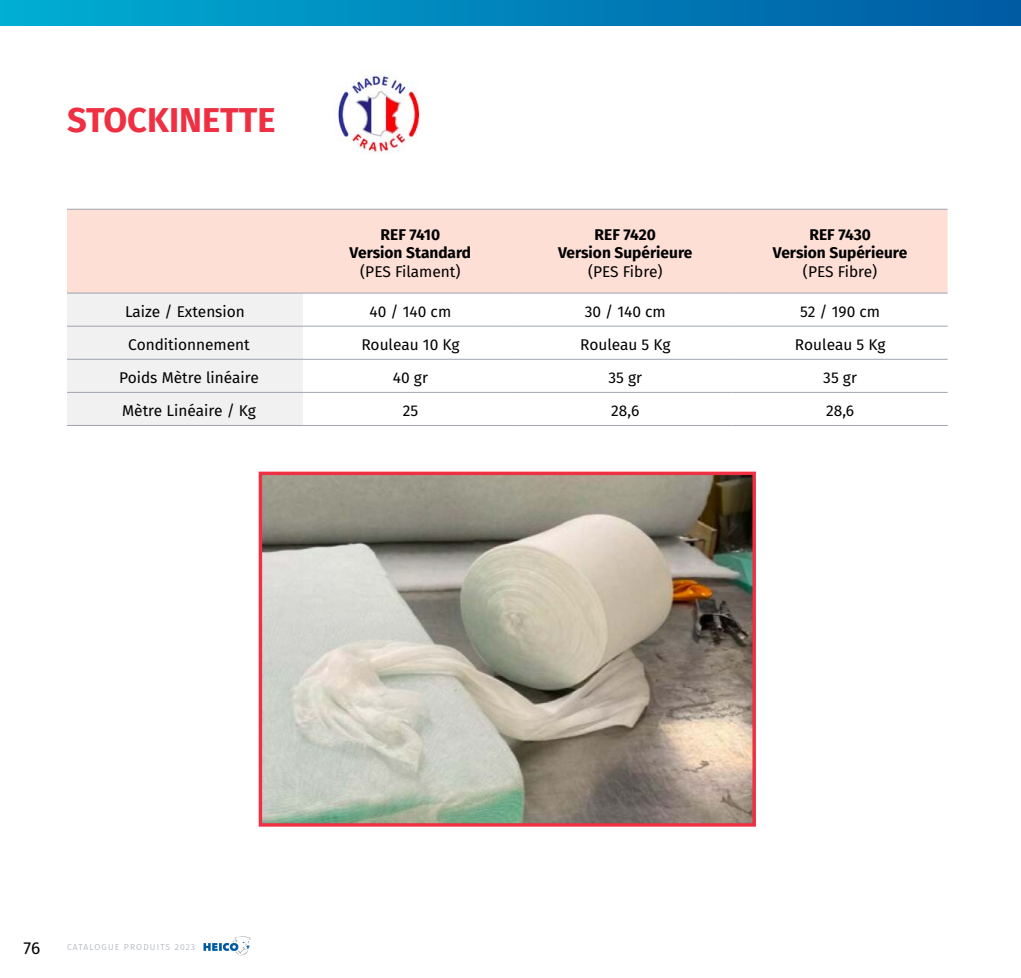
<style>
.page{position:relative;width:1021px;height:978px;background:#fff}
.page>*{position:absolute;margin:0;border:0;box-sizing:border-box;transform-origin:0 0}
.t1{font:700 34.5px "Fira Sans";color:#ee3042}
.t2{font:17.25px "Fira Sans";color:#000}
.t3{font:15.6px "Fira Sans";color:#000}
.t4{font:700 15.6px/18.6px "Fira Sans";color:#000;text-align:center}
.t5{font:300 8.7px "Fira Sans";letter-spacing:.135em;color:#9fa4ae}
</style>
<div class="page">
<div style="left:67px;top:210px;width:880px;height:83px;background:#fddfd5"></div>
<div style="left:67px;top:294px;width:236px;height:131px;background:#f1f1f2"></div>
<hr style="left:303px;top:209px;width:215px;height:1px;background:#9fa4ae">
<hr style="left:518px;top:209px;width:214px;height:1px;background:#9fa4ae">
<hr style="left:732px;top:209px;width:215px;height:1px;background:#9fa4ae">
<hr style="left:67px;top:209px;width:236px;height:1px;background:#9fa4ae">
<hr style="left:67px;top:293px;width:236px;height:1px;background:#9fa4ae">
<hr style="left:303px;top:293px;width:215px;height:1px;background:#9fa4ae">
<hr style="left:518px;top:293px;width:214px;height:1px;background:#9fa4ae">
<hr style="left:732px;top:293px;width:215px;height:1px;background:#9fa4ae">
<hr style="left:67px;top:326px;width:236px;height:1px;background:#9fa4ae">
<hr style="left:303px;top:326px;width:215px;height:1px;background:#9fa4ae">
<hr style="left:518px;top:326px;width:214px;height:1px;background:#9fa4ae">
<hr style="left:732px;top:326px;width:215px;height:1px;background:#9fa4ae">
<hr style="left:67px;top:359px;width:236px;height:1px;background:#9fa4ae">
<hr style="left:303px;top:359px;width:215px;height:1px;background:#9fa4ae">
<hr style="left:518px;top:359px;width:214px;height:1px;background:#9fa4ae">
<hr style="left:732px;top:359px;width:215px;height:1px;background:#9fa4ae">
<hr style="left:67px;top:392px;width:236px;height:1px;background:#9fa4ae">
<hr style="left:303px;top:392px;width:215px;height:1px;background:#9fa4ae">
<hr style="left:518px;top:392px;width:214px;height:1px;background:#9fa4ae">
<hr style="left:732px;top:392px;width:215px;height:1px;background:#9fa4ae">
<hr style="left:67px;top:425px;width:236px;height:1px;background:#9fa4ae">
<hr style="left:303px;top:425px;width:215px;height:1px;background:#9fa4ae">
<hr style="left:518px;top:425px;width:214px;height:1px;background:#9fa4ae">
<hr style="left:732px;top:425px;width:215px;height:1px;background:#9fa4ae">
<img style="left:338px;top:75px;width:82px;height:78px">
<img style="left:263px;top:476px;width:489px;height:347px">
<div style="left:259px;top:472px;width:497px;height:355px;border:3px solid #ee3042"></div>
<div style="left:0;top:0;width:1020px;height:26px;background:linear-gradient(to right,#00aed3,#005aa3)"></div>
<svg style="left:203px;top:936px;width:47px;height:20px"></svg>
<h1 class="t1" style="left:67px;top:91px;width:210px">STOCKINETTE</h1>
<p class="t4" style="left:349px;top:224px;width:123px">REF 7410<br>Version Standard</p>
<p class="t3" style="left:360px;top:260px;width:102px">(PES Filament)</p>
<p class="t4" style="left:558px;top:224px;width:136px">REF 7420<br>Version Supérieure</p>
<p class="t3" style="left:588px;top:260px;width:76px">(PES Fibre)</p>
<p class="t4" style="left:773px;top:224px;width:136px">REF 7430<br>Version Supérieure</p>
<p class="t3" style="left:803px;top:260px;width:76px">(PES Fibre)</p>
<p class="t3" style="left:125px;top:300px;width:121px">Laize / Extension</p>
<p class="t3" style="left:369px;top:300px;width:83px">40 / 140 cm</p>
<p class="t3" style="left:584px;top:300px;width:83px">30 / 140 cm</p>
<p class="t3" style="left:800px;top:300px;width:81px">52 / 190 cm</p>
<p class="t3" style="left:128px;top:333px;width:123px">Conditionnement</p>
<p class="t3" style="left:361px;top:333px;width:100px">Rouleau 10 Kg</p>
<p class="t3" style="left:580px;top:333px;width:92px">Rouleau 5 Kg</p>
<p class="t3" style="left:794px;top:333px;width:92px">Rouleau 5 Kg</p>
<p class="t3" style="left:119px;top:366px;width:141px">Poids Mètre linéaire</p>
<p class="t3" style="left:393px;top:366px;width:37px">40 gr</p>
<p class="t3" style="left:608px;top:366px;width:35px">35 gr</p>
<p class="t3" style="left:823px;top:366px;width:35px">35 gr</p>
<p class="t3" style="left:122px;top:399px;width:135px">Mètre Linéaire / Kg</p>
<p class="t3" style="left:402px;top:399px;width:17px">25</p>
<p class="t3" style="left:611px;top:399px;width:30px">28,6</p>
<p class="t3" style="left:826px;top:399px;width:30px">28,6</p>
<p class="t2" style="left:24px;top:935px;width:18px">76</p>
<p class="t5" style="left:67px;top:941px;width:130px">CATALOGUE PRODUITS 2023</p>
</div>
